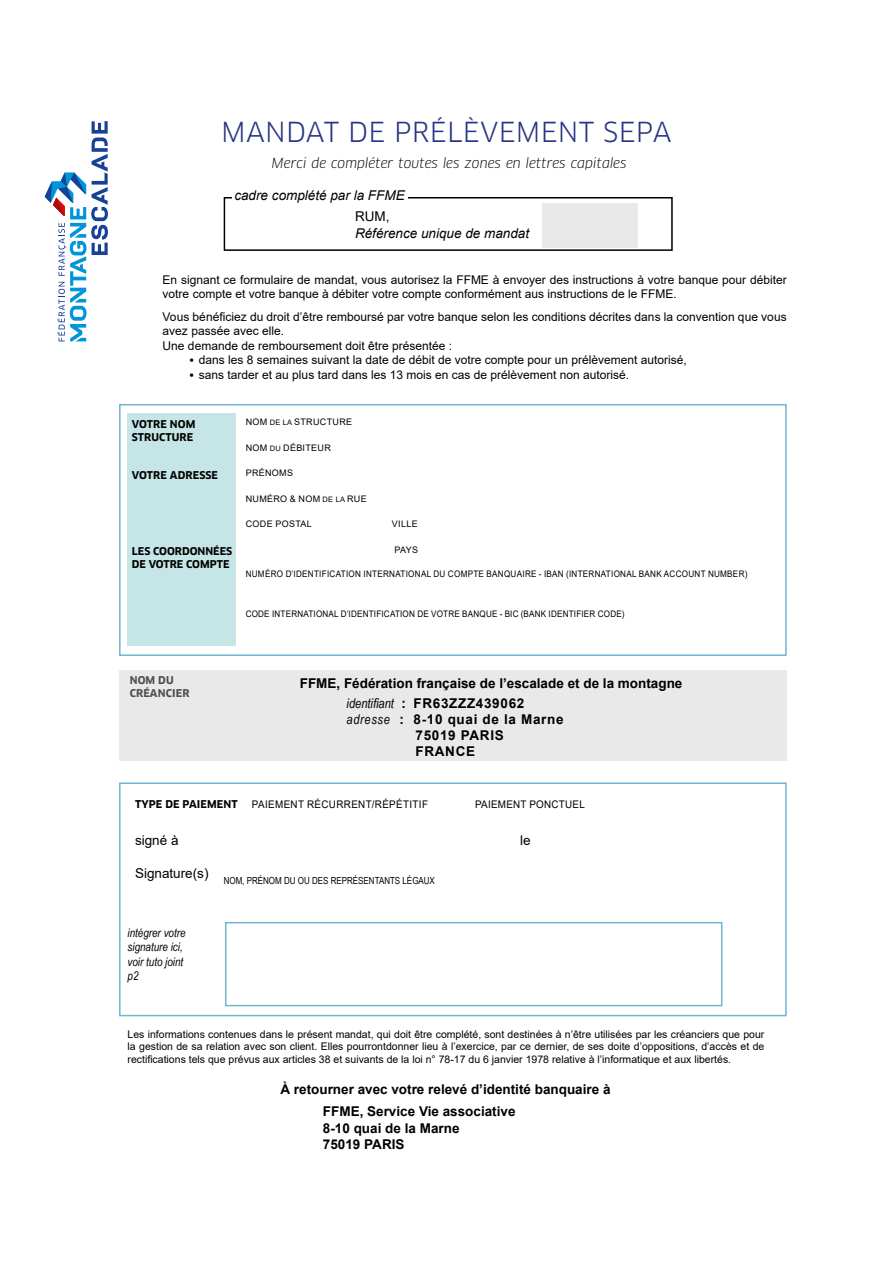
<style>
.page{position:relative;width:893px;height:1263px;background:#fff}
.page>*{position:absolute;margin:0;border:0;box-sizing:border-box;transform-origin:0 0}
.t1{font:27px "Clan OT";letter-spacing:.01em;color:#283583}
.t2{font:700 13.5px "Arial";color:#000}
.t3{font:700 13.5px "Arial";letter-spacing:.05em;color:#000}
.t4{font:italic 13.5px "Clan OT";color:#000}
.t5{font:italic 13.5px "Arial";color:#000}
.t6{font:13.5px "Arial";color:#000}
.t7{font:12px/14.4px "Arial";color:#000}
.t8{font:italic 12px/14.4px "Arial Narrow";color:#000}
.t9{font:10.5px/12.6px "Arial";color:#000;text-align:justify}
.t10{font:700 10.5px "Clan OT";color:#000}
.t11{font:10.5px "Arial";letter-spacing:.035em;color:#000;scale:.94 1}
.t12{font:10.5px "Arial";letter-spacing:.025em;color:#000;scale:.94 1}
.t13{font:700 10.5px "Clan OT";letter-spacing:.01em;color:#504d4b}
.t14{font:9.75px "Arial Narrow";color:#000}
.t15{font:9px "Arial";letter-spacing:.035em;color:#000;scale:.9 1}
.t16{font:9px "Arial";letter-spacing:.035em;color:#000}
.s1{font-family:"Clan OT News"}
.s2{font-size:7.5px}
.s3{font-family:"Arial Narrow";font-weight:400;font-style:italic}
</style>
<div class="page">
<div style="left:224px;top:197px;width:449px;height:54px;border:2px solid #000"></div>
<div style="left:119px;top:670px;width:668px;height:91px;background:#e9e9e9"></div>
<div style="left:119px;top:404px;width:668px;height:252px;border:2px solid #71b4ce"></div>
<div style="left:119px;top:782px;width:668px;height:234px;border:2px solid #71b4ce"></div>
<div style="left:225px;top:922px;width:497px;height:84px;border:2px solid #71b4ce"></div>
<div style="left:543px;top:203px;width:95px;height:44px;background:#e9e9e9"></div>
<svg style="left:45px;top:121px;width:63px;height:220px"></svg>
<div style="left:128px;top:414px;width:108px;height:232px;background:#c6e5e6"></div>
<div style="left:232px;top:190px;width:175px;height:16px;background:#fff"></div>
<p class="t1" style="left:221px;top:116px;width:452px">MANDAT DE PRÉLÈVEMENT SEPA</p>
<p class="t4" style="left:272px;top:155px;width:356px">Merci de compléter toutes les zones en lettres capitales</p>
<p class="t5" style="left:234px;top:187px;width:172px">cadre complété par la FFME</p>
<p class="t6" style="left:355px;top:207px;width:36px">RUM,</p>
<p class="t5" style="left:355px;top:224px;width:176px">Référence unique de mandat</p>
<p class="t7" style="left:163px;top:273px;width:625px">En signant ce formulaire de mandat, vous autorisez la FFME à envoyer des instructions à votre banque pour débiter votre compte et votre banque à débiter votre compte conformément aus instructions de le FFME.</p>
<p class="t7" style="left:163px;top:309px;width:625px">Vous bénéficiez du droit d’être remboursé par votre banque selon les conditions décrites dans la convention que vous avez passée avec elle.</p>
<p class="t7" style="left:163px;top:338px;width:291px">Une demande de remboursement doit être présentée :</p>
<p class="t7" style="left:188px;top:353px;width:500px"><span class="s1">∙</span> dans les 8 semaines suivant la date de débit de votre compte pour un prélèvement autorisé,</p>
<p class="t7" style="left:188px;top:367px;width:442px"><span class="s1">∙</span> sans tarder et au plus tard dans les 13 mois en cas de prélèvement non autorisé.</p>
<p class="t10" style="left:132px;top:418px;width:65px">VOTRE NOM</p>
<p class="t10" style="left:132px;top:431px;width:63px">STRUCTURE</p>
<p class="t10" style="left:132px;top:469px;width:88px">VOTRE ADRESSE</p>
<p class="t10" style="left:132px;top:545px;width:102px">LES COORDONNÉES</p>
<p class="t10" style="left:132px;top:558px;width:99px">DE VOTRE COMPTE</p>
<p class="t16" style="left:246px;top:416px;width:108px">NOM <span class="s2">DE LA</span> STRUCTURE</p>
<p class="t16" style="left:246px;top:442px;width:87px">NOM <span class="s2">DU</span> DÉBITEUR</p>
<p class="t16" style="left:246px;top:467px;width:49px">PRÉNOMS</p>
<p class="t16" style="left:246px;top:493px;width:122px">NUMÉRO &amp; NOM <span class="s2">DE LA</span> RUE</p>
<p class="t16" style="left:246px;top:518px;width:68px">CODE POSTAL</p>
<p class="t16" style="left:392px;top:518px;width:27px">VILLE</p>
<p class="t16" style="left:395px;top:544px;width:25px">PAYS</p>
<p class="t15" style="left:246px;top:568px;width:559px">NUMÉRO D’IDENTIFICATION INTERNATIONAL DU COMPTE BANQUAIRE - IBAN (INTERNATIONAL BANK ACCOUNT NUMBER)</p>
<p class="t15" style="left:246px;top:607px;width:422px">CODE INTERNATIONAL D’IDENTIFICATION DE VOTRE BANQUE - BIC (BANK IDENTIFIER CODE)</p>
<p class="t13" style="left:130px;top:674px;width:45px">NOM DU</p>
<p class="t13" style="left:130px;top:687px;width:61px">CRÉANCIER</p>
<p class="t2" style="left:300px;top:674px;width:384px">FFME, Fédération française de l’escalade et de la montagne</p>
<p class="t3" style="left:347px;top:693px;width:179px"><span class="s3">identifiant</span> : FR63ZZZ439062</p>
<p class="t3" style="left:347px;top:709px;width:219px"><span class="s3">adresse</span> : 8-10 quai de la Marne</p>
<p class="t3" style="left:415px;top:726px;width:90px">75019 PARIS</p>
<p class="t2" style="left:415px;top:742px;width:61px">FRANCE</p>
<p class="t10" style="left:135px;top:798px;width:104px">TYPE DE PAIEMENT</p>
<p class="t11" style="left:252px;top:797px;width:189px">PAIEMENT RÉCURRENT/RÉPÉTITIF</p>
<p class="t12" style="left:475px;top:797px;width:118px">PAIEMENT PONCTUEL</p>
<p class="t6" style="left:135px;top:831px;width:45px">signé à</p>
<p class="t6" style="left:520px;top:831px;width:12px">le</p>
<p class="t6" style="left:135px;top:864px;width:75px">Signature(s)</p>
<p class="t14" style="left:224px;top:873px;width:213px">NOM, PRÉNOM DU OU DES REPRÉSENTANTS LÉGAUX</p>
<p class="t8" style="left:128px;top:925px;width:59px">intégrer votre</p>
<p class="t8" style="left:128px;top:939px;width:57px">signature ici, voir tuto joint</p>
<p class="t8" style="left:128px;top:968px;width:12px">p2</p>
<p class="t9" style="left:128px;top:1028px;width:638px">Les informations contenues dans le présent mandat, qui doit être complété, sont destinées à n’être utilisées par les créanciers que pour la gestion de sa relation avec son client. Elles pourrontdonner lieu à l’exercice, par ce dernier, de ses doite d’oppositions, d’accès et de rectifications tels que prévus aux articles 38 et suivants de la loi n° 78-17 du 6 janvier 1978 relative à l’informatique et aux libertés.</p>
<p class="t2" style="left:280px;top:1079px;width:332px">À retourner avec votre relevé d’identité banquaire à</p>
<p class="t2" style="left:323px;top:1102px;width:194px">FFME, Service Vie associative</p>
<p class="t2" style="left:323px;top:1118px;width:138px">8-10 quai de la Marne</p>
<p class="t2" style="left:323px;top:1134px;width:83px">75019 PARIS</p>
</div>
